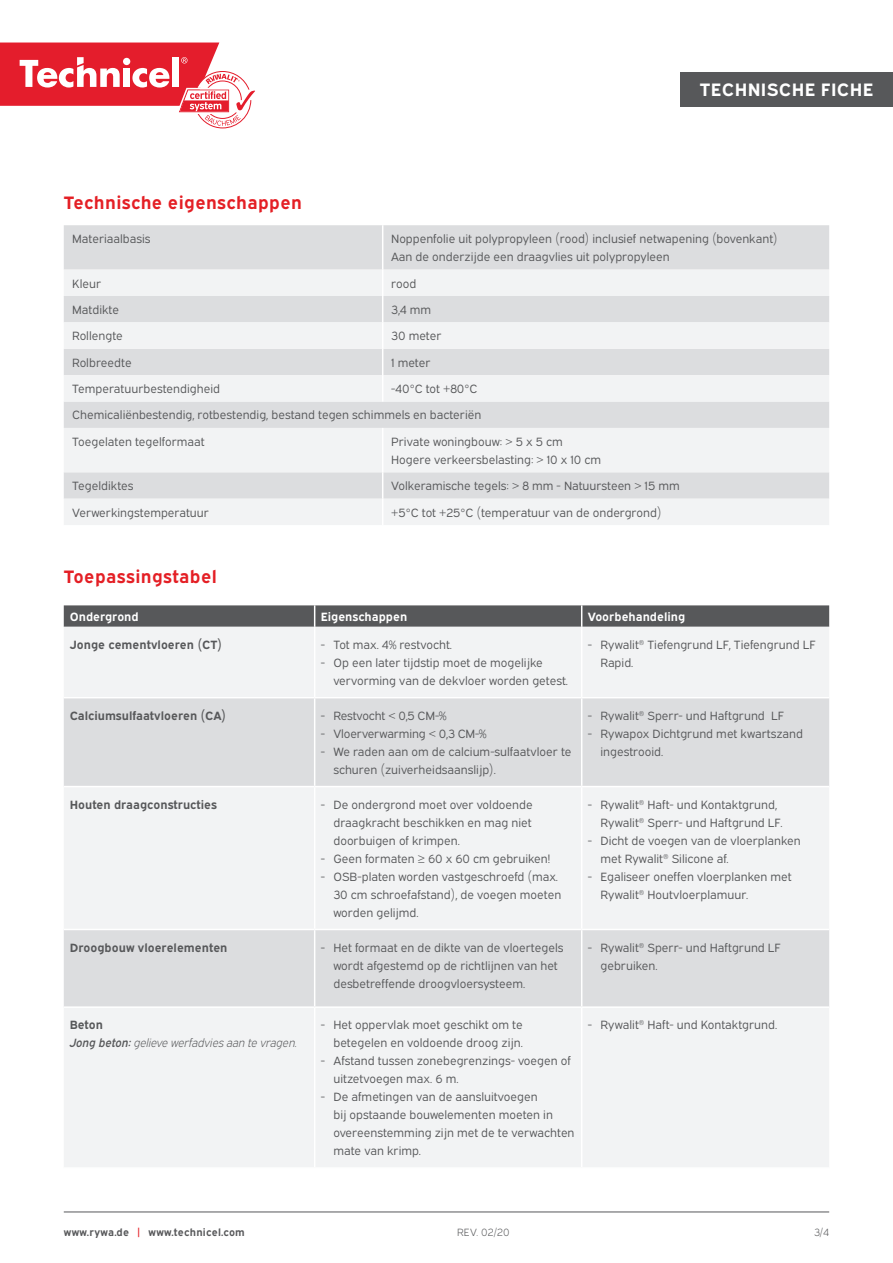
<style>
.page{position:relative;width:893px;height:1263px;background:#fff}
.page>*{position:absolute;margin:0;border:0;box-sizing:border-box;transform-origin:0 0}
.t1{font:700 18px "Expressway Rg";letter-spacing:.02em;color:#e41f25}
.t2{font:700 18px "Expressway Rg";letter-spacing:.02em;color:#fff}
.t3{font:12px/18px "Expressway Bk";color:#57585a}
.t4{font:700 12px "Expressway Rg";color:#57585a}
.t5{font:italic 12px "Expressway Lt";color:#57585a}
.t6{font:700 12px "Expressway Rg";color:#fff}
.t7{font:700 10.5px "Expressway Rg";letter-spacing:.02em;color:#57585a}
.t8{font:10.5px "Expressway Lt";letter-spacing:.02em;color:#57585a}
.s1{font-family:"Expressway Sb"}
.s2{color:#e41f25}
</style>
<div class="page">
<hr style="left:64px;top:1212px;width:765px;height:1px;background:#57585a">
<div style="left:680px;top:72px;width:213px;height:34px;background:#57585a"></div>
<svg style="left:0;top:43px;width:255px;height:85px"></svg>
<div style="left:64px;top:627px;width:765px;height:540px;background:#f2f3f4"></div>
<svg style="left:64px;top:698px;width:765px;height:308px;fill:#dcdddf"></svg>
<hr style="left:314px;top:627px;width:1px;height:70px;background:#fff">
<hr style="left:581px;top:627px;width:1px;height:70px;background:#fff">
<hr style="left:64px;top:697px;width:251px;height:1px;background:#fff">
<hr style="left:315px;top:697px;width:267px;height:1px;background:#fff">
<hr style="left:314px;top:698px;width:1px;height:88px;background:#fff">
<hr style="left:582px;top:697px;width:247px;height:1px;background:#fff">
<hr style="left:581px;top:698px;width:1px;height:88px;background:#fff">
<hr style="left:64px;top:786px;width:251px;height:1px;background:#fff">
<hr style="left:315px;top:786px;width:267px;height:1px;background:#fff">
<hr style="left:314px;top:787px;width:1px;height:142px;background:#fff">
<hr style="left:582px;top:786px;width:247px;height:1px;background:#fff">
<hr style="left:581px;top:787px;width:1px;height:142px;background:#fff">
<hr style="left:64px;top:929px;width:251px;height:1px;background:#fff">
<hr style="left:315px;top:929px;width:267px;height:1px;background:#fff">
<hr style="left:314px;top:930px;width:1px;height:76px;background:#fff">
<hr style="left:582px;top:929px;width:247px;height:1px;background:#fff">
<hr style="left:581px;top:930px;width:1px;height:76px;background:#fff">
<hr style="left:64px;top:1006px;width:251px;height:2px;background:#fff">
<hr style="left:315px;top:1006px;width:267px;height:2px;background:#fff">
<hr style="left:314px;top:1008px;width:1px;height:159px;background:#fff">
<hr style="left:582px;top:1006px;width:247px;height:2px;background:#fff">
<hr style="left:581px;top:1008px;width:1px;height:159px;background:#fff">
<svg style="left:64px;top:605px;width:765px;height:22px;background:#5d5e60"></svg>
<div style="left:64px;top:225px;width:765px;height:45px;background:#dcdddf"></div>
<svg style="left:64px;top:270px;width:765px;height:255px;fill:#f2f3f4"></svg>
<hr style="left:382px;top:225px;width:1px;height:45px;background:#fff">
<svg style="left:382px;top:270px;width:1px;height:131px"></svg>
<hr style="left:382px;top:428px;width:1px;height:44px;background:#fff">
<svg style="left:382px;top:472px;width:1px;height:53px"></svg>
<h1 class="t2" style="left:700px;top:76px;width:175px">TECHNISCHE FICHE</h1>
<h1 class="t1" style="left:64px;top:189px;width:240px">Technische eigenschappen</h1>
<p class="t3" style="left:72px;top:229px;width:80px">Materiaalbasis</p>
<p class="t3" style="left:391px;top:229px;width:388px">Noppenfolie uit polypropyleen (rood) inclusief netwapening (bovenkant)<br>Aan de onderzijde een draagvlies uit polypropyleen</p>
<p class="t3" style="left:72px;top:273px;width:30px">Kleur</p>
<p class="t3" style="left:391px;top:273px;width:27px">rood</p>
<p class="t3" style="left:72px;top:299px;width:48px">Matdikte</p>
<p class="t3" style="left:391px;top:299px;width:42px">3,4 mm</p>
<p class="t3" style="left:72px;top:326px;width:52px">Rollengte</p>
<p class="t3" style="left:391px;top:326px;width:52px">30 meter</p>
<p class="t3" style="left:72px;top:352px;width:61px">Rolbreedte</p>
<p class="t3" style="left:391px;top:352px;width:41px">1 meter</p>
<p class="t3" style="left:72px;top:379px;width:149px">Temperatuurbestendigheid</p>
<p class="t3" style="left:72px;top:374px;width:411px;line-height:26.4px;text-indent:319px">-40°C tot +80°C<br>Chemicaliënbestendig, rotbestendig, bestand tegen schimmels en bacteriën<br>Toegelaten tegelformaat</p>
<p class="t3" style="left:391px;top:431px;width:212px">Private woningbouw: &gt; 5 x 5 cm<br>Hogere verkeersbelasting: &gt; 10 x 10 cm</p>
<p class="t3" style="left:72px;top:476px;width:63px">Tegeldiktes</p>
<p class="t3" style="left:391px;top:476px;width:290px">Volkeramische tegels: &gt; 8 mm - Natuursteen &gt; 15 mm</p>
<p class="t3" style="left:72px;top:502px;width:138px">Verwerkingstemperatuur</p>
<p class="t3" style="left:391px;top:502px;width:272px">+5°C tot +25°C (temperatuur van de ondergrond)</p>
<h1 class="t1" style="left:64px;top:563px;width:155px">Toepassingstabel</h1>
<p class="t6" style="left:70px;top:607px;width:70px">Ondergrond</p>
<p class="t6" style="left:321px;top:607px;width:88px">Eigenschappen</p>
<p class="t6" style="left:588px;top:607px;width:99px">Voorbehandeling</p>
<p class="t4" style="left:70px;top:635px;width:154px">Jonge cementvloeren (CT)</p>
<p class="t3" style="left:321px;top:634px;width:133px">- Tot max. 4% restvocht.</p>
<p class="t3" style="left:333px;top:652px;width:236px;text-indent:-13px">- Op een later tijdstip moet de mogelijke vervorming van de dekvloer worden getest.</p>
<p class="t3" style="left:600px;top:634px;width:217px;text-indent:-13px">- Rywalit<sup>®</sup> Tiefengrund LF, Tiefengrund LF<br>Rapid.</p>
<p class="t4" style="left:70px;top:706px;width:158px">Calciumsulfaatvloeren (CA)</p>
<p class="t3" style="left:321px;top:705px;width:127px">- Restvocht &lt; 0,5 CM-%</p>
<p class="t3" style="left:321px;top:723px;width:167px">- Vloerverwarming &lt; 0,3 CM-%</p>
<p class="t3" style="left:333px;top:741px;width:240px;text-indent:-13px">- We raden aan om de calcium-sulfaatvloer te schuren (zuiverheidsaanslijp).</p>
<p class="t4" style="left:70px;top:795px;width:149px">Houten draagconstructies</p>
<p class="t3" style="left:333px;top:794px;width:201px;text-align:justify;text-indent:-13px">- De ondergrond moet over voldoende draagkracht beschikken en mag niet doorbuigen of krimpen.</p>
<p class="t3" style="left:321px;top:848px;width:231px">- Geen formaten ≥ 60 x 60 cm gebruiken!</p>
<p class="t3" style="left:333px;top:866px;width:229px;text-indent:-13px">- OSB-platen worden vastgeschroefd (max.<br>30 cm schroefafstand), de voegen moeten worden gelijmd.</p>
<p class="t3" style="left:588px;top:705px;width:198px">- Rywalit<sup>®</sup> Sperr- und Haftgrund LF</p>
<p class="t3" style="left:600px;top:723px;width:204px;text-indent:-13px">- Rywapox Dichtgrund met kwartszand ingestrooid.</p>
<p class="t3" style="left:600px;top:794px;width:184px;text-indent:-13px">- Rywalit<sup>®</sup> Haft- und Kontaktgrund,<br>Rywalit<sup>®</sup> Sperr- und Haftgrund LF.</p>
<p class="t3" style="left:600px;top:830px;width:202px;text-indent:-13px">- Dicht de voegen van de vloerplanken met Rywalit<sup>®</sup> Silicone af.</p>
<p class="t3" style="left:600px;top:866px;width:193px;text-indent:-13px">- Egaliseer oneffen vloerplanken met<br>Rywalit<sup>®</sup> Houtvloerplamuur.</p>
<p class="t4" style="left:70px;top:938px;width:159px">Droogbouw vloerelementen</p>
<p class="t3" style="left:333px;top:937px;width:231px;text-indent:-13px">- Het formaat en de dikte van de vloertegels wordt afgestemd op de richtlijnen van het desbetreffende droogvloersysteem.</p>
<p class="t3" style="left:600px;top:937px;width:182px;text-indent:-13px">- Rywalit<sup>®</sup> Sperr- und Haftgrund LF gebruiken.</p>
<p class="t4" style="left:70px;top:1015px;width:35px">Beton</p>
<p class="t5" style="left:70px;top:1034px;width:229px"><span class="s1">Jong beton:</span> gelieve werfadvies aan te vragen.</p>
<p class="t3" style="left:588px;top:1015px;width:191px">- Rywalit<sup>®</sup> Haft- und Kontaktgrund.</p>
<p class="t3" style="left:321px;top:1015px;width:204px;text-align:right">- Het oppervlak moet geschikt om te betegelen en voldoende droog zijn.</p>
<p class="t3" style="left:333px;top:1051px;width:239px;text-indent:-13px">- Afstand tussen zonebegrenzings- voegen of uitzetvoegen max. 6 m.</p>
<p class="t3" style="left:333px;top:1087px;width:243px;text-indent:-13px">- De afmetingen van de aansluitvoegen<br>bij opstaande bouwelementen moeten in overeenstemming zijn met de te verwachten mate van krimp.</p>
<p class="t7" style="left:64px;top:1223px;width:183px">www.rywa.de <span class="s2">|</span> www.technicel.com</p>
<p class="t8" style="left:814px;top:1224px;width:17px">3/4</p>
<p class="t8" style="left:457px;top:1224px;width:54px">REV. 02/20</p>
</div>
